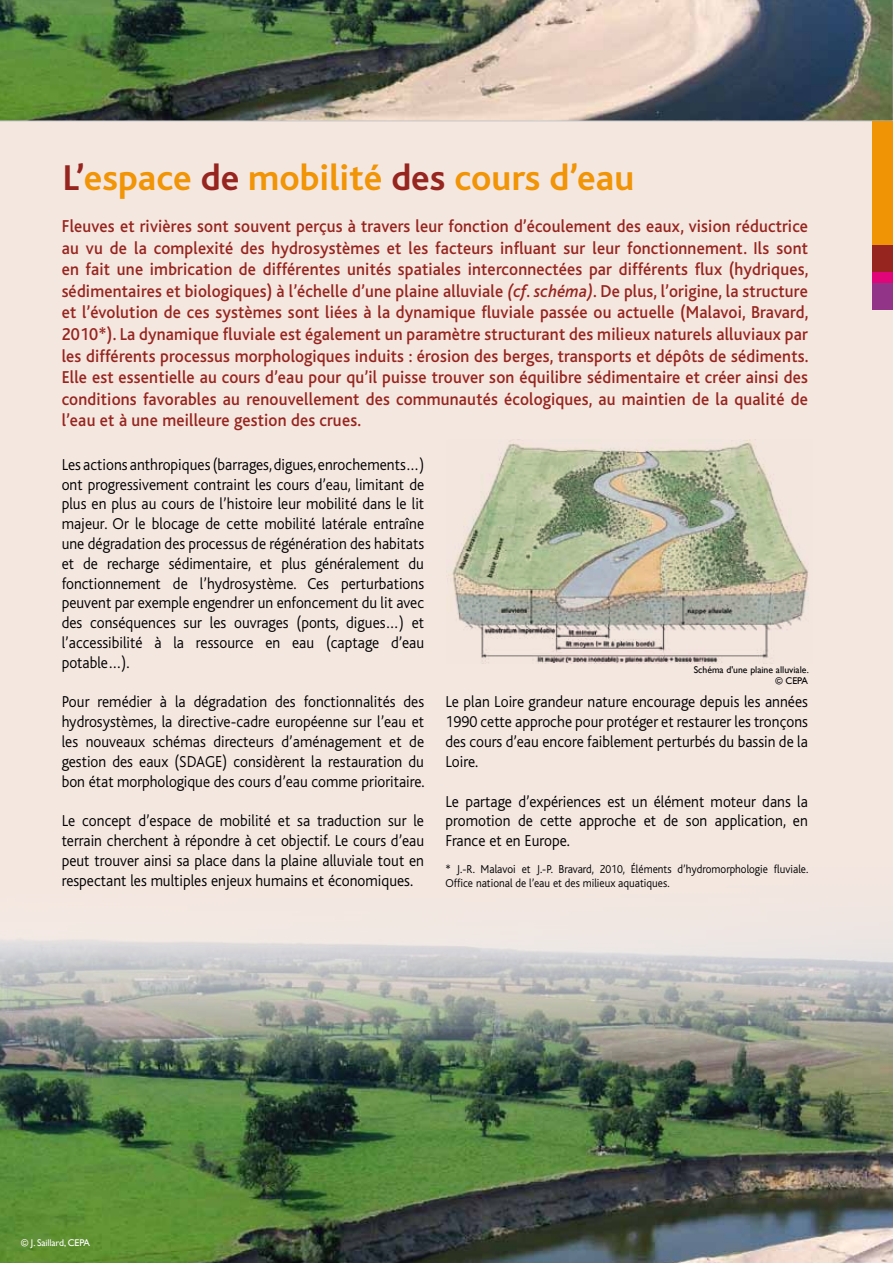
<style>
.page{position:relative;width:893px;height:1263px;background:#f4e7e0}
.page>*{position:absolute;margin:0;border:0;box-sizing:border-box;transform-origin:0 0}
.t1{font:700 37.5px "Bliss";color:#f19405}
.t2{font:500 18px/21.6px "Bliss";letter-spacing:.01em;color:#97251f;text-align:justify;scale:.94 1}
.t3{font:300 16.5px/19.8px "Bliss";color:#000;text-align:justify;scale:.94 1}
.t4{font:300 12px/14.4px "Bliss";color:#000;scale:.94 1}
.t5{font:9.75px/11.7px "Gill Sans";color:#000;text-align:right}
.t6{font:9.75px "Gill Sans";letter-spacing:-.01em;color:#fff}
.s1{color:#97251f}
.s2{font-style:italic}
</style>
<div class="page">
<img style="left:0;top:939px;width:893px;height:324px">
<img style="left:0;top:0;width:893px;height:121px">
<div style="left:872px;top:121px;width:21px;height:124px;background:#f09406"></div>
<div style="left:872px;top:245px;width:21px;height:27px;background:#96241f"></div>
<div style="left:872px;top:272px;width:21px;height:11px;background:#e00579"></div>
<div style="left:872px;top:283px;width:21px;height:27px;background:#923487"></div>
<img style="left:448px;top:440px;width:361px;height:223px">
<h1 class="t1" style="left:63px;top:158px;width:573px"><span class="s1">L’</span>espace <span class="s1">de</span> mobilité <span class="s1">des</span> cours d’eau</h1>
<p class="t2" style="left:62px;top:216px;width:796px">Fleuves et rivières sont souvent perçus à travers leur fonction d’écoulement des eaux, vision réductrice au vu de la complexité des hydrosystèmes et les facteurs influant sur leur fonctionnement. Ils sont en fait une imbrication de différentes unités spatiales interconnectées par différents flux (hydriques, sédimentaires et biologiques) à l’échelle d’une plaine alluviale <span class="s2">(cf. schéma)</span>. De plus, l’origine, la structure et l’évolution de ces systèmes sont liées à la dynamique fluviale passée ou actuelle (Malavoi, Bravard, 2010*). La dynamique fluviale est également un paramètre structurant des milieux naturels alluviaux par les différents processus morphologiques induits : érosion des berges, transports et dépôts de sédiments.<br>Elle est essentielle au cours d’eau pour qu’il puisse trouver son équilibre sédimentaire et créer ainsi des conditions favorables au renouvellement des communautés écologiques, au maintien de la qualité de l’eau et à une meilleure gestion des crues.</p>
<p class="t3" style="left:62px;top:455px;width:387px">Les actions anthropiques (barrages, digues, enrochements…) ont progressivement contraint les cours d’eau, limitant de plus en plus au cours de l’histoire leur mobilité dans le lit majeur. Or le blocage de cette mobilité latérale entraîne une dégradation des processus de régénération des habitats et de recharge sédimentaire, et plus généralement du fonctionnement de l’hydrosystème. Ces perturbations peuvent par exemple engendrer un enfoncement du lit avec des conséquences sur les ouvrages (ponts, digues…) et l’accessibilité à la ressource en eau (captage d’eau potable…).</p>
<p class="t3" style="left:62px;top:692px;width:388px">Pour remédier à la dégradation des fonctionnalités des hydrosystèmes, la directive-cadre européenne sur l’eau et les nouveaux schémas directeurs d’aménagement et de gestion des eaux (SDAGE) considèrent la restauration du bon état morphologique des cours d’eau comme prioritaire.</p>
<p class="t3" style="left:62px;top:811px;width:387px">Le concept d’espace de mobilité et sa traduction sur le terrain cherchent à répondre à cet objectif. Le cours d’eau peut trouver ainsi sa place dans la plaine alluviale tout en respectant les multiples enjeux humains et économiques.</p>
<p class="t5" style="left:694px;top:663px;width:117px">Schéma d'une plaine alluviale. © CEPA</p>
<p class="t3" style="left:445px;top:692px;width:387px">Le plan Loire grandeur nature encourage depuis les années 1990 cette approche pour protéger et restaurer les tronçons des cours d’eau encore faiblement perturbés du bassin de la Loire.</p>
<p class="t3" style="left:445px;top:791px;width:387px">Le partage d’expériences est un élément moteur dans la promotion de cette approche et de son application, en France et en Europe.</p>
<p class="t4" style="left:445px;top:861px;width:388px">* J.-R. Malavoi et J.-P. Bravard, 2010, Éléments d’hydromorphologie fluviale.<br>Office national de l’eau et des milieux aquatiques.</p>
<p class="t6" style="left:21px;top:1236px;width:70px">© J. Saillard, CEPA</p>
</div>
